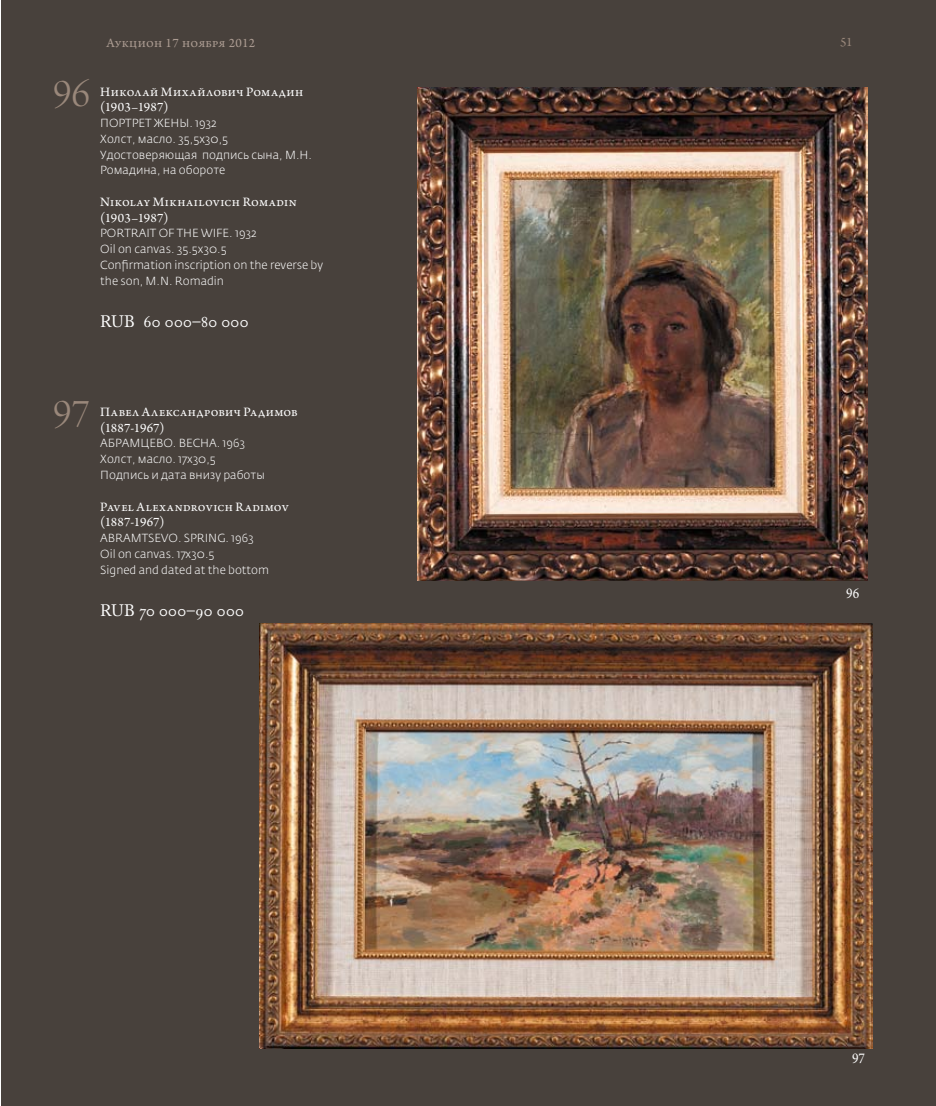
<style>
.page{position:relative;width:936px;height:1106px;background:#fff}
.page>*{position:absolute;margin:0;border:0;box-sizing:border-box;transform-origin:0 0}
.t1{font:42px "Arno Pro Light Display";color:#9a887b}
.t2{font:16.5px "Adobe Caslon Regular SC";letter-spacing:.02em;color:#fff}
.t3{font:15px "Minion Pro";color:#fff;scale:.9 1}
.t4{font:13.5px/15.8px "Arno Pro";letter-spacing:.09em;color:#fff}
.t5{font:13.5px/15.8px "Arno Pro";letter-spacing:.115em;color:#fff}
.t6{font:13.5px "Arno Pro";letter-spacing:.055em;color:#ac9c92}
.t7{font:13.5px "Arno Pro";color:#9a887b}
.t8{font:300 11.7px/15.8px "Fedra Sans Pro";color:#fff}
</style>
<div class="page">
<div style="left:1px;top:0;width:934px;height:1106px;background:#48413c"></div>
<img style="left:418px;top:87px;width:449px;height:494px">
<img style="left:259px;top:623px;width:613px;height:425px">
<h1 class="t1" style="left:53px;top:71px;width:38px">96</h1>
<p class="t6" style="left:106px;top:35px;width:150px">Аукцион 17 ноября 2012</p>
<p class="t7" style="left:840px;top:34px;width:14px">51</p>
<p class="t4" style="left:100px;top:84px;width:204px">Николай Михайлович Ромадин (1903–1987)</p>
<p class="t8" style="left:100px;top:115px;width:213px">ПОРТРЕТ ЖЕНЫ. 1932<br>Холст, масло. 35,5х30,5<br>Удостоверяющая подпись сына, М.Н.<br>Ромадина, на обороте</p>
<p class="t4" style="left:100px;top:195px;width:198px">Nikolay Mikhailovich Romadin (1903–1987)</p>
<p class="t8" style="left:100px;top:225px;width:224px">PORTRAIT OF THE WIFE. 1932<br>Oil on canvas. 35.5x30.5<br>Confirmation inscription on the reverse by the son, M.N. Romadin</p>
<h2 class="t2" style="left:100px;top:311px;width:150px">RUB 60 000–80 000</h2>
<h1 class="t1" style="left:53px;top:391px;width:38px">97</h1>
<p class="t4" style="left:100px;top:405px;width:199px">Павел Александрович Радимов (1887-1967)</p>
<p class="t8" style="left:100px;top:435px;width:166px">АБРАМЦЕВО. ВЕСНА. 1963<br>Холст, масло. 17х30,5<br>Подпись и дата внизу работы</p>
<p class="t5" style="left:100px;top:499px;width:189px">Pavel Alexandrovich Radimov (1887-1967)</p>
<p class="t8" style="left:100px;top:530px;width:170px">ABRAMTSEVO. SPRING. 1963<br>Oil on canvas. 17x30.5<br>Signed and dated at the bottom</p>
<h2 class="t2" style="left:100px;top:600px;width:145px">RUB 70 000–90 000</h2>
<p class="t3" style="left:846px;top:582px;width:16px">96</p>
<p class="t3" style="left:852px;top:1047px;width:16px">97</p>
</div>
